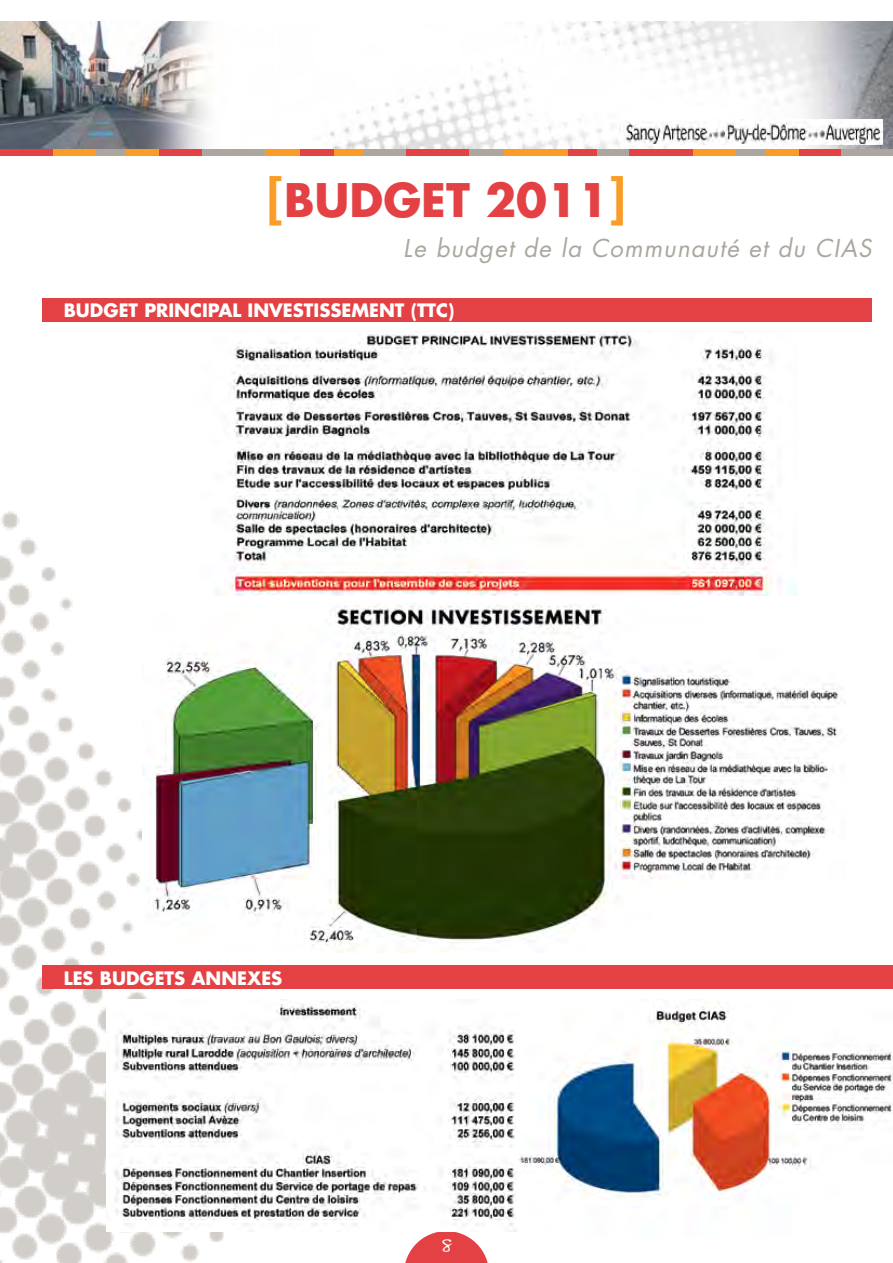
<style>
.page{position:relative;width:893px;height:1263px;background:#fff}
.page>*{position:absolute;margin:0;border:0;box-sizing:border-box;transform-origin:0 0}
.t1{font:700 45px "Futura Std";color:#e44145}
.t2{font:italic 24px "Futura Std";letter-spacing:.05em;color:#aba79f}
.t3{font:21px "Handwriting Dakota";color:#fff}
.t4{font:700 18px "Futura Std";color:#fff}
.s1{font-size:48px;color:#f99d28}
</style>
<div class="page">
<img style="left:0;top:510px;width:285px;height:753px">
<img style="left:0;top:21px;width:893px;height:128px">
<img style="left:619px;top:120px;width:263px;height:25px">
<div style="left:0;top:149px;width:53px;height:6px;background:#e44145"></div>
<div style="left:53px;top:149px;width:43px;height:6px;background:#f99d28"></div>
<div style="left:96px;top:149px;width:29px;height:6px;background:#aba79f"></div>
<div style="left:125px;top:149px;width:34px;height:6px;background:#f99d28"></div>
<div style="left:159px;top:149px;width:43px;height:6px;background:#e44145"></div>
<div style="left:202px;top:149px;width:64px;height:6px;background:#aba79f"></div>
<div style="left:266px;top:149px;width:34px;height:6px;background:#f99d28"></div>
<div style="left:300px;top:149px;width:42px;height:6px;background:#e44145"></div>
<div style="left:334px;top:149px;width:30px;height:6px;background:#f99d28"></div>
<div style="left:364px;top:149px;width:42px;height:6px;background:#aba79f"></div>
<div style="left:406px;top:149px;width:64px;height:6px;background:#e44145"></div>
<div style="left:470px;top:149px;width:34px;height:6px;background:#aba79f"></div>
<div style="left:504px;top:149px;width:64px;height:6px;background:#f99d28"></div>
<div style="left:568px;top:149px;width:29px;height:6px;background:#e44145"></div>
<div style="left:597px;top:149px;width:34px;height:6px;background:#aba79f"></div>
<div style="left:629px;top:149px;width:64px;height:6px;background:#e44145"></div>
<div style="left:693px;top:149px;width:43px;height:6px;background:#f99d28"></div>
<div style="left:736px;top:149px;width:29px;height:6px;background:#aba79f"></div>
<div style="left:765px;top:149px;width:34px;height:6px;background:#f99d28"></div>
<div style="left:799px;top:149px;width:43px;height:6px;background:#e44145"></div>
<div style="left:842px;top:149px;width:51px;height:6px;background:#aba79f"></div>
<svg style="left:405px;top:1232px;width:83px;height:31px"></svg>
<img style="left:191px;top:332px;width:606px;height:263px">
<img style="left:143px;top:604px;width:702px;height:349px">
<img style="left:106px;top:1000px;width:411px;height:231px">
<div style="left:43px;top:965px;width:850px;height:24px;background:#e44145"></div>
<div style="left:43px;top:298px;width:829px;height:24px;background:#e44145"></div>
<img style="left:519px;top:1001px;width:374px;height:198px">
<h1 class="t1" style="left:267px;top:170px;width:360px"><span class="s1">[</span>BUDGET 2011<span class="s1">]</span></h1>
<h2 class="t2" style="left:403px;top:233px;width:470px">Le budget de la Communauté et du CIAS</h2>
<p class="t4" style="left:64px;top:298px;width:203px">BUDGET PRINCIPAL INVEST</p>
<p class="t4" style="left:314px;top:298px;width:68px">ISSEMENT</p>
<p class="t4" style="left:411px;top:298px;width:45px">(TTC)</p>
<p class="t4" style="left:64px;top:966px;width:11px">LES</p>
<p class="t4" style="left:100px;top:966px;width:66px">BUDGETS</p>
<p class="t4" style="left:191px;top:966px;width:29px">ANNE</p>
<p class="t4" style="left:247px;top:966px;width:25px">XES</p>
<p class="t3" style="left:441px;top:1229px;width:13px">8</p>
</div>
